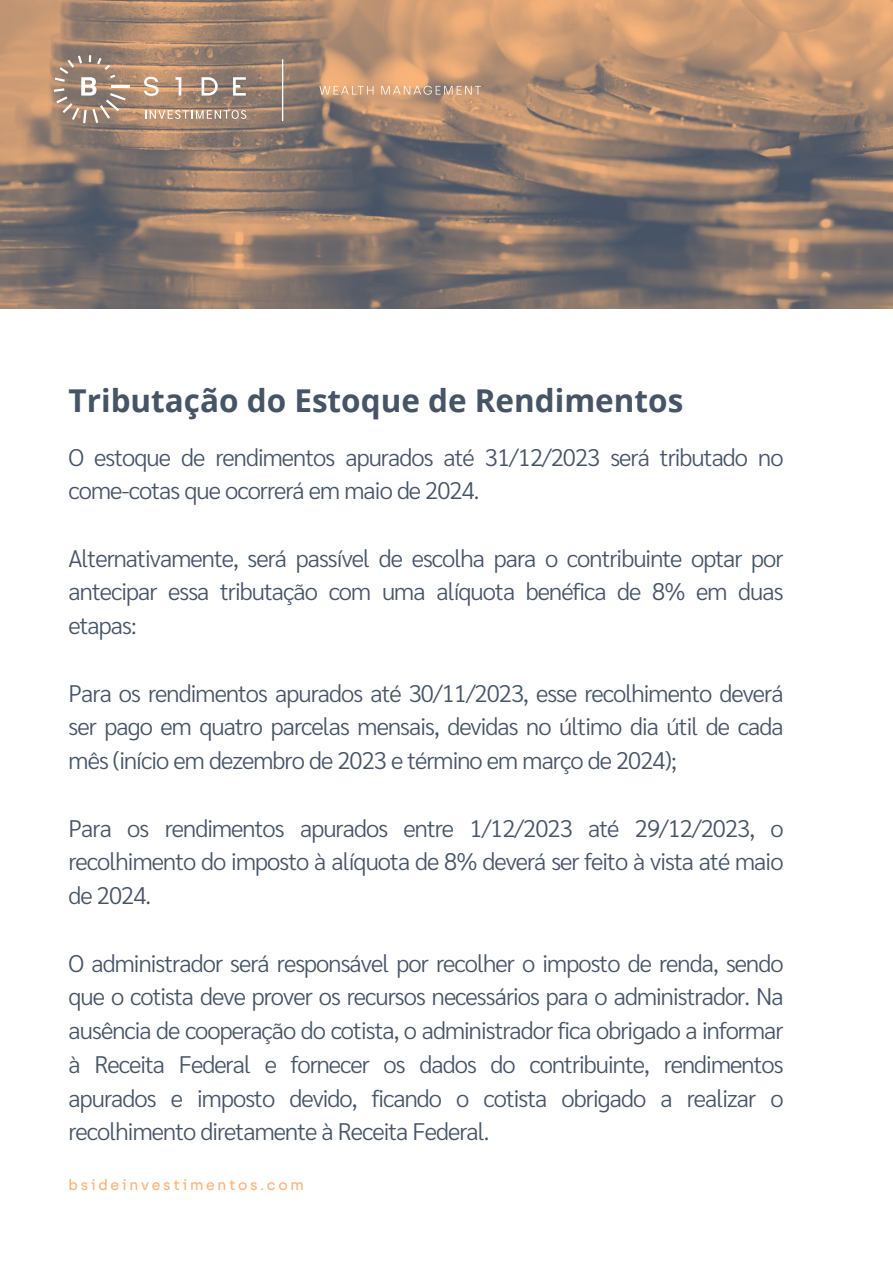
<style>
.page{position:relative;width:893px;height:1264px;background:#fff}
.page>*{position:absolute;margin:0;border:0;box-sizing:border-box;transform-origin:0 0}
.t1{font:700 31.5px "Open Sans";color:#475466}
.t2{font:300 24px/33.8px "Sarabun";letter-spacing:-.04em;color:#475466;text-align:justify}
.t3{font:500 14.55px "Archia";letter-spacing:.18em;color:#fab47a}
</style>
<div class="page">
<img style="left:0;top:0;width:892px;height:308px">
<svg style="left:233px;top:77px;width:13px;height:19px"></svg>
<svg style="left:175px;top:77px;width:6px;height:19px"></svg>
<svg style="left:54px;top:55px;width:76px;height:68px;background:#a79080"></svg>
<svg style="left:144px;top:77px;width:15px;height:19px"></svg>
<svg style="left:201px;top:77px;width:17px;height:19px"></svg>
<svg style="left:145px;top:110px;width:101px;height:9px"></svg>
<hr style="left:282px;top:59px;width:1px;height:62px;background:#fff">
<svg style="left:319px;top:86px;width:54px;height:9px"></svg>
<svg style="left:381px;top:86px;width:100px;height:9px"></svg>
<p class="t1" style="left:68px;top:378px;width:616px">Tributação do Estoque de Rendimentos</p>
<p class="t2" style="left:68px;top:438px;width:716px">O estoque de rendimentos apurados até 31/12/2023 será tributado no come-cotas que ocorrerá em maio de 2024.</p>
<p class="t2" style="left:68px;top:540px;width:716px">Alternativamente, será passível de escolha para o contribuinte optar por antecipar essa tributação com uma alíquota benéfica de 8% em duas etapas:</p>
<p class="t2" style="left:68px;top:674px;width:716px">Para os rendimentos apurados até 30/11/2023, esse recolhimento deverá ser pago em quatro parcelas mensais, devidas no último dia útil de cada mês (início em dezembro de 2023 e término em março de 2024);</p>
<p class="t2" style="left:68px;top:809px;width:716px">Para os rendimentos apurados entre 1/12/2023 até 29/12/2023, o recolhimento do imposto à alíquota de 8% deverá ser feito à vista até maio de 2024.</p>
<p class="t2" style="left:68px;top:944px;width:716px">O administrador será responsável por recolher o imposto de renda, sendo que o cotista deve prover os recursos necessários para o administrador. Na ausência de cooperação do cotista, o administrador fica obrigado a informar à Receita Federal e fornecer os dados do contribuinte, rendimentos apurados e imposto devido, ficando o cotista obrigado a realizar o recolhimento diretamente à Receita Federal.</p>
<p class="t3" style="left:68px;top:1175px;width:237px">bsideinvestimentos.com</p>
</div>
